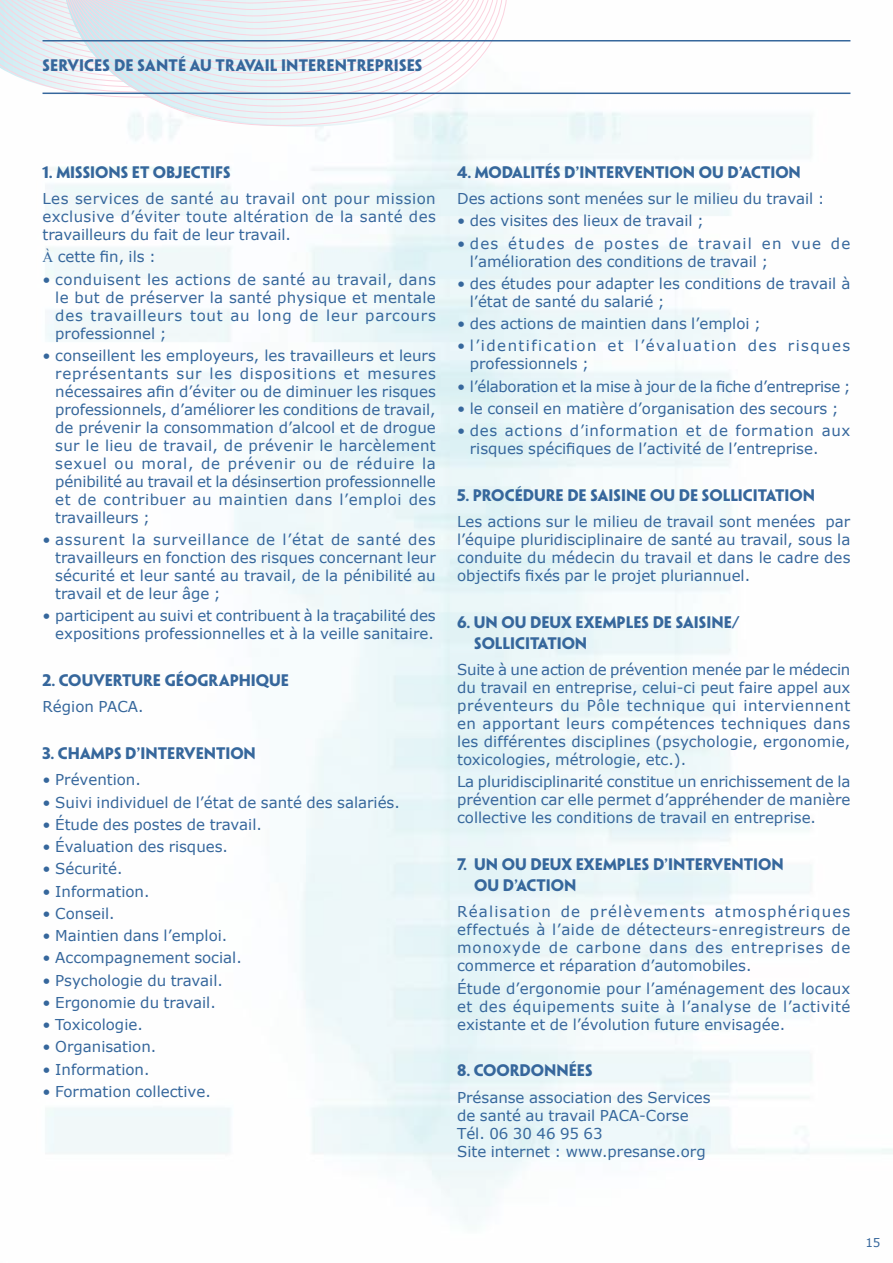
<style>
.page{position:relative;width:893px;height:1263px;background:#fff}
.page>*{position:absolute;margin:0;border:0;box-sizing:border-box;transform-origin:0 0}
.t1{font:15px/18px "Verdana";color:#36679c;text-align:justify}
.t2{font:700 15px/21px "Penumbra Sans Std";color:#36679c}
.t3{font:15px/18px "Verdana";letter-spacing:.095em;color:#36679c}
.t4{font:15px "Verdana";letter-spacing:-.02em;color:#36679c}
.t5{font:12px "Verdana";color:#36679c}
.s1{font-family:"Times New Roman"}
</style>
<div class="page">
<svg style="left:0;top:0;width:64px;height:95px;background:#e4edf2"></svg>
<svg style="left:126px;top:127px;width:380px;height:8px"></svg>
<svg style="left:65px;top:0;width:442px;height:127px"></svg>
<hr style="left:43px;top:40px;width:807px;height:2px;background:#36679c">
<hr style="left:43px;top:93px;width:807px;height:1px;background:#36679c">
<p class="t2" style="left:43px;top:55px;width:381px">SERVICES DE SANTÉ AU TRAVAIL INTERENTREPRISES</p>
<p class="t2" style="left:43px;top:161px;width:190px">1. MISSIONS ET OBJECTIFS</p>
<p class="t1" style="left:43px;top:189px;width:395px">Les services de santé au travail ont pour mission exclusive d’éviter toute altération de la santé des travailleurs du fait de leur travail.</p>
<p class="t1" style="left:43px;top:248px;width:115px"><span class="s1">À</span> cette fin, ils :</p>
<p class="t1" style="left:55px;top:270px;width:382px;text-indent:-13px">• conduisent les actions de santé au travail, dans le but de préserver la santé physique et mentale des travailleurs tout au long de leur parcours professionnel ;</p>
<p class="t1" style="left:55px;top:346px;width:382px;text-indent:-13px">• conseillent les employeurs, les travailleurs et leurs représentants sur les dispositions et mesures nécessaires afin d’éviter ou de diminuer les risques professionnels, d’améliorer les conditions de travail, de prévenir la consommation d’alcool et de drogue sur le lieu de travail, de prévenir le harcèlement sexuel ou moral, de prévenir ou de réduire la pénibilité au travail et la désinsertion professionnelle et de contribuer au maintien dans l’emploi des travailleurs ;</p>
<p class="t1" style="left:55px;top:530px;width:382px;text-indent:-13px">• assurent la surveillance de l’état de santé des travailleurs en fonction des risques concernant leur sécurité et leur santé au travail, de la pénibilité au travail et de leur âge ;</p>
<p class="t1" style="left:43px;top:607px;width:395px;text-align:right">• participent au suivi et contribuent à la traçabilité des expositions professionnelles et à la veille sanitaire.</p>
<p class="t2" style="left:43px;top:669px;width:248px">2. COUVERTURE GÉOGRAPHIQUE</p>
<p class="t1" style="left:43px;top:698px;width:103px">Région PACA.</p>
<p class="t2" style="left:43px;top:743px;width:215px">3. CHAMPS D’INTERVENTION</p>
<p class="t1" style="left:43px;top:771px;width:100px">• Prévention.</p>
<p class="t1" style="left:43px;top:793px;width:359px">• Suivi individuel de l’état de santé des salariés.</p>
<p class="t1" style="left:43px;top:815px;width:221px">• Étude des postes de travail.</p>
<p class="t1" style="left:43px;top:837px;width:187px">• Évaluation des risques.</p>
<p class="t1" style="left:43px;top:860px;width:82px">• Sécurité.</p>
<p class="t1" style="left:43px;top:882px;width:109px">• Information.</p>
<p class="t1" style="left:43px;top:904px;width:74px">• Conseil.</p>
<p class="t1" style="left:43px;top:926px;width:186px">• Maintien dans l’emploi.</p>
<p class="t1" style="left:43px;top:949px;width:201px">• Accompagnement social.</p>
<p class="t1" style="left:43px;top:971px;width:182px">• Psychologie du travail.</p>
<p class="t1" style="left:43px;top:993px;width:175px">• Ergonomie du travail.</p>
<p class="t1" style="left:43px;top:1015px;width:102px">• Toxicologie.</p>
<p class="t1" style="left:43px;top:1038px;width:115px">• Organisation.</p>
<p class="t1" style="left:43px;top:1060px;width:109px">• Information.</p>
<p class="t1" style="left:43px;top:1082px;width:170px">• Formation collective.</p>
<p class="t2" style="left:457px;top:161px;width:345px">4. MODALITÉS D’INTERVENTION OU D’ACTION</p>
<p class="t1" style="left:457px;top:189px;width:369px">Des actions sont menées sur le milieu du travail :</p>
<p class="t1" style="left:457px;top:212px;width:248px">• des visites des lieux de travail ;</p>
<p class="t1" style="left:470px;top:234px;width:382px;text-indent:-13px">• des études de postes de travail en vue de l’amélioration des conditions de travail ;</p>
<p class="t1" style="left:470px;top:274px;width:382px;text-indent:-13px">• des études pour adapter les conditions de travail à l’état de santé du salarié ;</p>
<p class="t1" style="left:457px;top:314px;width:305px">• des actions de maintien dans l’emploi ;</p>
<p class="t3" style="left:470px;top:337px;width:382px;text-indent:-13px">• l’identification et l’évaluation des risques professionnels ;</p>
<p class="t4" style="left:457px;top:376px;width:395px">• l’élaboration et la mise à jour de la fiche d’entreprise ;</p>
<p class="t1" style="left:457px;top:399px;width:383px">• le conseil en matière d’organisation des secours ;</p>
<p class="t1" style="left:470px;top:421px;width:382px;text-indent:-13px">• des actions d’information et de formation aux risques spécifiques de l’activité de l’entreprise.</p>
<p class="t2" style="left:457px;top:484px;width:359px">5. PROCÉDURE DE SAISINE OU DE SOLLICITATION</p>
<p class="t1" style="left:457px;top:512px;width:395px">Les actions sur le milieu de travail sont menées par l’équipe pluridisciplinaire de santé au travail, sous la conduite du médecin du travail et dans le cadre des objectifs fixés par le projet pluriannuel.</p>
<p class="t2" style="left:474px;top:611px;width:267px;text-indent:-17px">6. UN OU DEUX EXEMPLES DE SAISINE/<br>SOLLICITATION</p>
<p class="t1" style="left:457px;top:660px;width:395px">Suite à une action de prévention menée par le médecin du travail en entreprise, celui-ci peut faire appel aux préventeurs du Pôle technique qui interviennent en apportant leurs compétences techniques dans les différentes disciplines (psychologie, ergonomie, toxicologies, métrologie, etc.).</p>
<p class="t1" style="left:457px;top:773px;width:395px">La pluridisciplinarité constitue un enrichissement de la prévention car elle permet d’appréhender de manière collective les conditions de travail en entreprise.</p>
<p class="t2" style="left:474px;top:854px;width:311px;text-indent:-17px">7. UN OU DEUX EXEMPLES D’INTERVENTION<br>OU D’ACTION</p>
<p class="t1" style="left:457px;top:903px;width:395px">Réalisation de prélèvements atmosphériques effectués à l’aide de détecteurs-enregistreurs de monoxyde de carbone dans des entreprises de commerce et réparation d’automobiles.</p>
<p class="t1" style="left:457px;top:979px;width:395px">Étude d’ergonomie pour l’aménagement des locaux et des équipements suite à l’analyse de l’activité existante et de l’évolution future envisagée.</p>
<p class="t2" style="left:457px;top:1060px;width:137px">8. COORDONNÉES</p>
<p class="t1" style="left:457px;top:1088px;width:255px;text-align:left">Présanse association des Services de santé au travail PACA-Corse<br>Tél. 06 30 46 95 63<br>Site internet : www.presanse.org</p>
<p class="t5" style="left:865px;top:1234px;width:17px">15</p>
</div>
